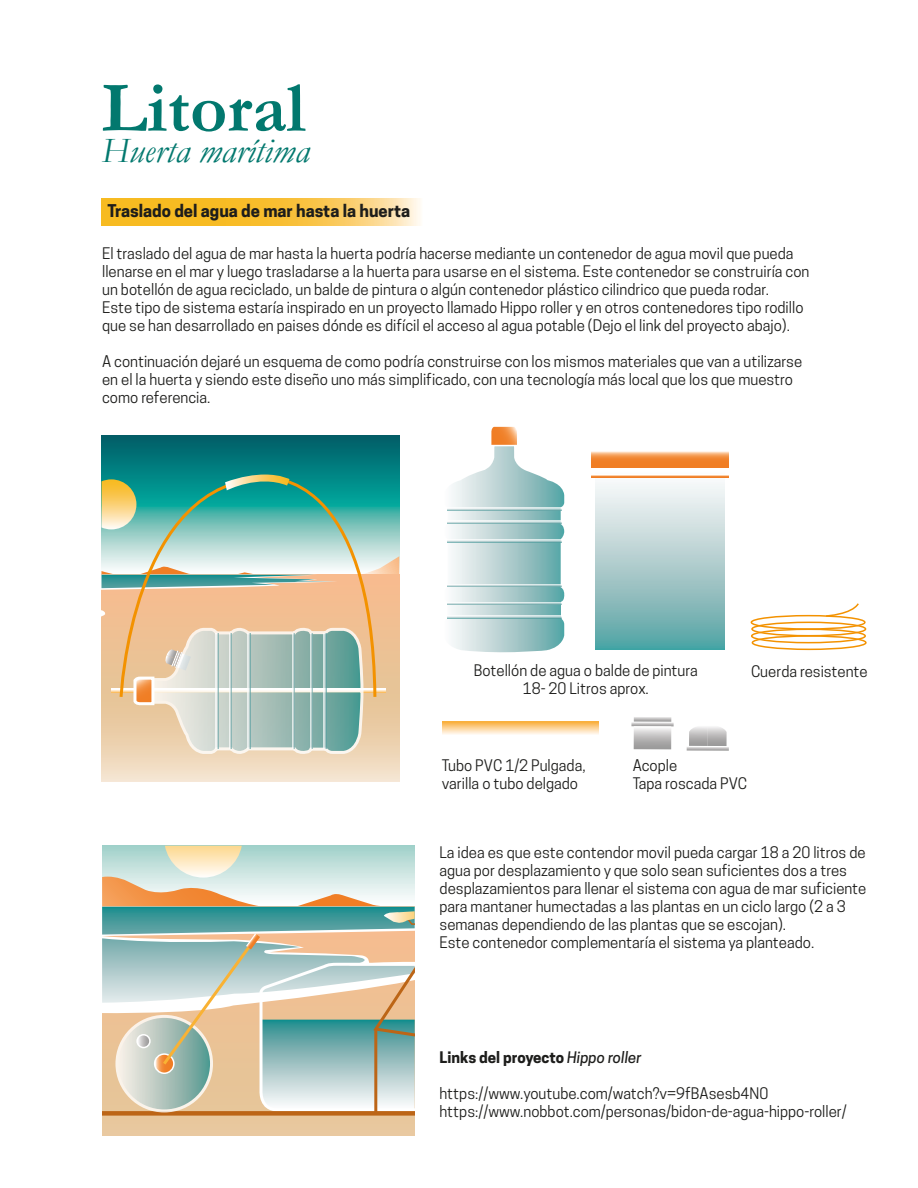
<style>
.page{position:relative;width:918px;height:1188px;background:#fff}
.page>*{position:absolute;margin:0;border:0;box-sizing:border-box;transform-origin:0 0}
.t1{font:700 72px "Garamond";color:#02786e}
.t2{font:italic 36px "Garamond";color:#02786e}
.t3{font:700 16.5px "Cooper Hewitt";color:#1d1d1b}
.t4{font:15px/18px "Cooper Hewitt";color:#1d1d1b}
.t5{font:700 15px "Cooper Hewitt";color:#1d1d1b}
.s1{font-weight:500;font-style:italic}
</style>
<div class="page">
<svg style="left:101px;top:198px;width:319px;height:28px;background:#f8c549"></svg>
<svg style="left:101px;top:435px;width:298px;height:121px;background:#127b7e"></svg>
<svg style="left:101px;top:479px;width:17px;height:50px"></svg>
<svg style="left:101px;top:754px;width:298px;height:28px;background:#f1dec6"></svg>
<svg style="left:101px;top:556px;width:298px;height:198px;background:#cfc7ad"></svg>
<svg style="left:229px;top:700px;width:3px;height:48px"></svg>
<svg style="left:216px;top:700px;width:3px;height:48px"></svg>
<svg style="left:248px;top:700px;width:3px;height:48px"></svg>
<svg style="left:292px;top:700px;width:3px;height:48px"></svg>
<svg style="left:310px;top:700px;width:3px;height:48px"></svg>
<svg style="left:324px;top:700px;width:3px;height:48px"></svg>
<svg style="left:118px;top:470px;width:260px;height:230px;background:#a7bfaa"></svg>
<svg style="left:225px;top:474px;width:65px;height:16px"></svg>
<svg style="left:447px;top:427px;width:118px;height:226px"></svg>
<svg style="left:447px;top:521px;width:114px;height:3px"></svg>
<svg style="left:447px;top:508px;width:114px;height:3px"></svg>
<svg style="left:447px;top:540px;width:114px;height:2px"></svg>
<svg style="left:447px;top:584px;width:114px;height:3px"></svg>
<svg style="left:447px;top:602px;width:114px;height:3px"></svg>
<svg style="left:447px;top:616px;width:114px;height:2px"></svg>
<svg style="left:443px;top:722px;width:156px;height:13px;background:#fcd69d"></svg>
<div style="left:596px;top:470px;width:129px;height:179px;background:linear-gradient(to bottom,#fffefe,#5aa2a3)"></div>
<svg style="left:591px;top:451px;width:138px;height:17px;background:#f3954b"></svg>
<svg style="left:591px;top:475px;width:138px;height:3px"></svg>
<svg style="left:631px;top:722px;width:43px;height:4px"></svg>
<svg style="left:634px;top:726px;width:37px;height:23px"></svg>
<svg style="left:634px;top:717px;width:37px;height:5px"></svg>
<svg style="left:687px;top:747px;width:42px;height:4px"></svg>
<svg style="left:689px;top:727px;width:38px;height:19px"></svg>
<div style="left:752px;top:635px;width:115px;height:15px;border:2px solid #f39200;border-radius:50%"></div>
<div style="left:751px;top:629px;width:115px;height:14px;border:2px solid #f39200;border-radius:50%"></div>
<div style="left:751px;top:622px;width:115px;height:14px;border:2px solid #f39200;border-radius:50%"></div>
<div style="left:751px;top:615px;width:115px;height:15px;border:2px solid #f39200;border-radius:50%"></div>
<svg style="left:825px;top:603px;width:34px;height:14px"></svg>
<div style="left:102px;top:907px;width:313px;height:229px;background:#e8c89e"></div>
<div style="left:102px;top:1111px;width:313px;height:5px;background:#bc6516"></div>
<svg style="left:102px;top:846px;width:313px;height:267px"></svg>
<h1 class="t1" style="left:101px;top:65px;width:205px">Litoral</h1>
<h2 class="t2" style="left:101px;top:130px;width:210px">Huerta marítima</h2>
<p class="t3" style="left:107px;top:201px;width:304px">Traslado del agua de mar hasta la huerta</p>
<p class="t4" style="left:102px;top:244px;width:709px">El traslado del agua de mar hasta la huerta podría hacerse mediante un contenedor de agua movil que pueda llenarse en el mar y luego trasladarse a la huerta para usarse en el sistema. Este contenedor se construiría con un botellón de agua reciclado, un balde de pintura o algún contenedor plástico cilindrico que pueda rodar.<br>Este tipo de sistema estaría inspirado en un proyecto llamado Hippo roller y en otros contenedores tipo rodillo que se han desarrollado en paises dónde es difícil el acceso al agua potable (Dejo el link del proyecto abajo).</p>
<p class="t4" style="left:102px;top:352px;width:702px">A continuación dejaré un esquema de como podría construirse con los mismos materiales que van a utilizarse en el la huerta y siendo este diseño uno más simplificado, con una tecnología más local que los que muestro como referencia.</p>
<p class="t4" style="left:474px;top:662px;width:226px;text-align:center">Botellón de agua o balde de pintura<br>18- 20 Litros aprox.</p>
<p class="t4" style="left:751px;top:662px;width:118px">Cuerda resistente</p>
<p class="t4" style="left:442px;top:756px;width:145px">Tubo PVC 1/2 Pulgada, varilla o tubo delgado</p>
<p class="t4" style="left:633px;top:756px;width:116px">Acople<br>Tapa roscada PVC</p>
<p class="t4" style="left:440px;top:843px;width:428px">La idea es que este contendor movil pueda cargar 18 a 20 litros de agua por desplazamiento y que solo sean suficientes dos a tres desplazamientos para llenar el sistema con agua de mar suficiente para mantaner humectadas a las plantas en un ciclo largo (2 a 3 semanas dependiendo de las plantas que se escojan).<br>Este contenedor complementaría el sistema ya planteado.</p>
<p class="t5" style="left:440px;top:1049px;width:204px">Links del proyecto <span class="s1">Hippo roller</span></p>
<p class="t4" style="left:440px;top:1084px;width:409px">https://www.youtube.com/watch?v=9fBAsesb4N0 https://www.nobbot.com/personas/bidon-de-agua-hippo-roller/</p>
</div>
